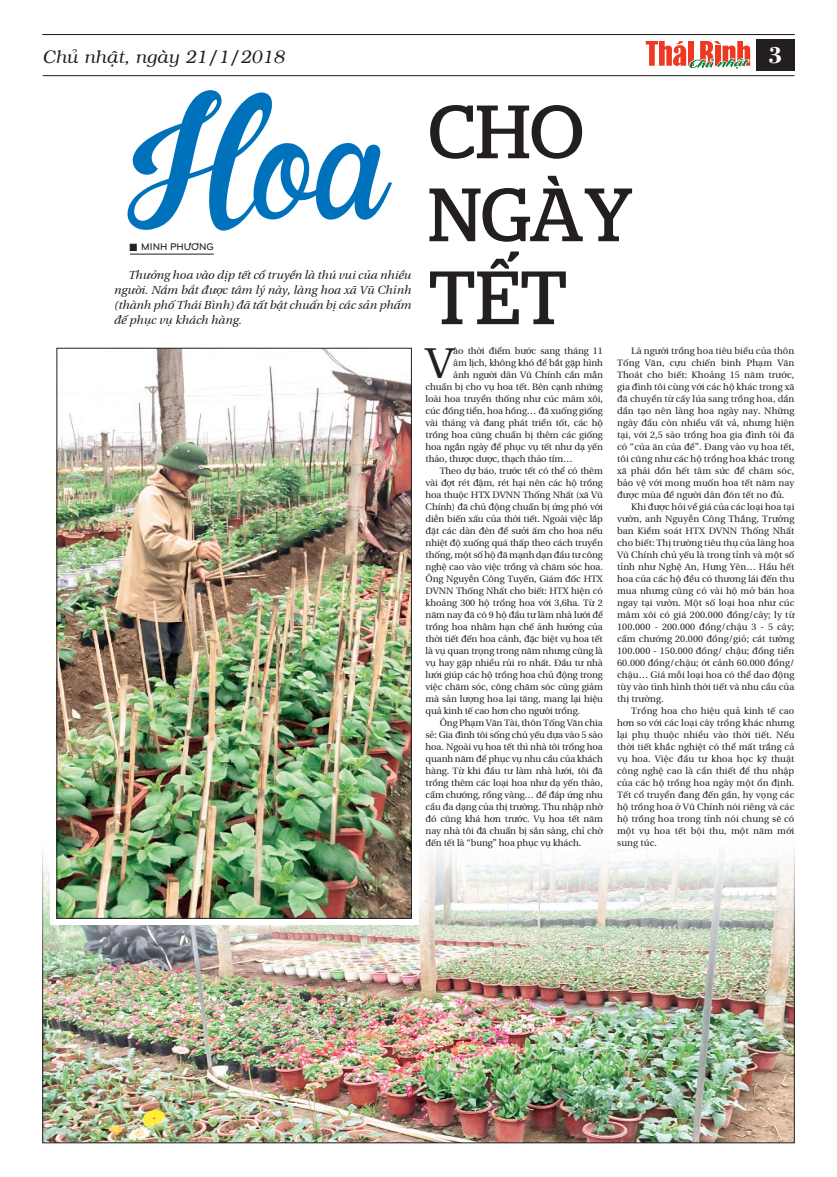
<style>
.page{position:relative;width:837px;height:1177px;background:#fff}
.page>*{position:absolute;margin:0;border:0;box-sizing:border-box;transform-origin:0 0}
.t1{font:151.2px "SVN Anastasia";color:#0072bc}
.t2{font:75.2px/82.9px "SVN Stag";letter-spacing:-.005em;color:#231f20}
.t3{font:44.2px "BHD utopia Long";color:#231f20}
.t4{font:24px "VNI Bodon Bold";color:#fff}
.t5{font:italic 18px "VNI";color:#231f20}
.t6{font:12px/15px "BHD Utopia Italic long Italic";color:#231f20;text-align:justify}
.t7{font:10px "UTM Bryant LG Bold";color:#231f20}
.t8{font:9.5px/12px "BHD utopia Long";letter-spacing:-.01em;color:#231f20;text-align:justify}
</style>
<div class="page">
<img style="left:45px;top:848px;width:747px;height:292px">
<div style="left:755px;top:39px;width:39px;height:32px;background:#231f20"></div>
<hr style="left:43px;top:75px;width:751px;height:1px;background:#231f20">
<hr style="left:43px;top:34px;width:751px;height:1px;background:#231f20">
<svg style="left:645px;top:41px;width:105px;height:36px"></svg>
<div style="left:130px;top:244px;width:6px;height:7px;background:#231f20;border:1px solid #231f20"></div>
<hr style="left:130px;top:254px;width:84px;height:1px;background:#231f20">
<img style="left:50px;top:671px;width:368px;height:254px">
<img style="left:59px;top:350px;width:350px;height:566px">
<h3 class="t5" style="left:43px;top:43px;width:243px">Chuû nhaät, ngaøy 21/1/2018</h3>
<h3 class="t4" style="left:767px;top:37px;width:16px">3</h3>
<h2 class="t2" style="left:428px;top:86px;width:206px">CHO<br>NGÀY<br>TẾT</h2>
<h1 class="t1" style="left:128px;top:79px;width:258px">Hoa</h1>
<p class="t6" style="left:114px;top:266px;width:298px;text-indent:14px">Thưởng hoa vào dịp tết cổ truyền là thú vui của nhiều người. Nắm bắt được tâm lý này, làng hoa xã Vũ Chính (thành phố Thái Bình) đã tất bật chuẩn bị các sản phẩm để phục vụ khách hàng.</p>
<p class="t7" style="left:141px;top:240px;width:74px">MINH PHƯƠNG</p>
<h3 class="t3" style="left:425px;top:330px;width:30px">V</h3>
<p class="t8" style="left:453px;top:344px;width:151px">ào thời điểm bước sang tháng 11</p>
<p class="t8" style="left:453px;top:356px;width:151px">âm lịch, không khó để bắt gặp hình</p>
<p class="t8" style="left:453px;top:368px;width:151px">ảnh người dân Vũ Chính cần mẫn</p>
<p class="t8" style="left:425px;top:380px;width:179px">chuẩn bị cho vụ hoa tết. Bên cạnh những</p>
<p class="t8" style="left:425px;top:392px;width:179px">loài hoa truyền thống như cúc mâm xôi,</p>
<p class="t8" style="left:425px;top:404px;width:179px">cúc đồng tiền, hoa hồng… đã xuống giống</p>
<p class="t8" style="left:425px;top:416px;width:179px">vài tháng và đang phát triển tốt, các hộ</p>
<p class="t8" style="left:425px;top:428px;width:179px">trồng hoa cũng chuẩn bị thêm các giống</p>
<p class="t8" style="left:425px;top:440px;width:179px">hoa ngắn ngày để phục vụ tết như dạ yến</p>
<p class="t8" style="left:425px;top:452px;width:149px">thảo, thược dược, thạch thảo tím…</p>
<p class="t8" style="left:439px;top:464px;width:164px">Theo dự báo, trước tết có thể có thêm</p>
<p class="t8" style="left:425px;top:476px;width:179px">vài đợt rét đậm, rét hại nên các hộ trồng</p>
<p class="t8" style="left:425px;top:488px;width:179px">hoa thuộc HTX DVNN Thống Nhất (xã Vũ</p>
<p class="t8" style="left:425px;top:500px;width:179px">Chính) đã chủ động chuẩn bị ứng phó với</p>
<p class="t8" style="left:425px;top:512px;width:179px">diễn biến xấu của thời tiết. Ngoài việc lắp</p>
<p class="t8" style="left:425px;top:524px;width:179px">đặt các dàn đèn để sưởi ấm cho hoa nếu</p>
<p class="t8" style="left:425px;top:536px;width:179px">nhiệt độ xuống quá thấp theo cách truyền</p>
<p class="t8" style="left:425px;top:548px;width:179px">thống, một số hộ đã mạnh dạn đầu tư công</p>
<p class="t8" style="left:425px;top:560px;width:179px">nghệ cao vào việc trồng và chăm sóc hoa.</p>
<p class="t8" style="left:425px;top:572px;width:179px">Ông Nguyễn Công Tuyến, Giám đốc HTX</p>
<p class="t8" style="left:425px;top:584px;width:179px">DVNN Thống Nhất cho biết: HTX hiện có</p>
<p class="t8" style="left:425px;top:596px;width:179px">khoảng 300 hộ trồng hoa với 3,6ha. Từ 2</p>
<p class="t8" style="left:425px;top:608px;width:179px">năm nay đã có 9 hộ đầu tư làm nhà lưới để</p>
<p class="t8" style="left:425px;top:620px;width:179px">trồng hoa nhằm hạn chế ảnh hưởng của</p>
<p class="t8" style="left:425px;top:632px;width:179px">thời tiết đến hoa cảnh, đặc biệt vụ hoa tết</p>
<p class="t8" style="left:425px;top:644px;width:179px">là vụ quan trọng trong năm nhưng cũng là</p>
<p class="t8" style="left:425px;top:656px;width:179px">vụ hay gặp nhiều rủi ro nhất. Đầu tư nhà</p>
<p class="t8" style="left:425px;top:668px;width:179px">lưới giúp các hộ trồng hoa chủ động trong</p>
<p class="t8" style="left:425px;top:680px;width:179px">việc chăm sóc, công chăm sóc cũng giảm</p>
<p class="t8" style="left:425px;top:692px;width:179px">mà sản lượng hoa lại tăng, mang lại hiệu</p>
<p class="t8" style="left:425px;top:704px;width:156px">quả kinh tế cao hơn cho người trồng.</p>
<p class="t8" style="left:439px;top:716px;width:164px">Ông Phạm Văn Tài, thôn Tống Văn chia</p>
<p class="t8" style="left:425px;top:728px;width:179px">sẻ: Gia đình tôi sống chủ yếu dựa vào 5 sào</p>
<p class="t8" style="left:425px;top:740px;width:179px">hoa. Ngoài vụ hoa tết thì nhà tôi trồng hoa</p>
<p class="t8" style="left:425px;top:752px;width:179px">quanh năm để phục vụ nhu cầu của khách</p>
<p class="t8" style="left:425px;top:764px;width:179px">hàng. Từ khi đầu tư làm nhà lưới, tôi đã</p>
<p class="t8" style="left:425px;top:776px;width:179px">trồng thêm các loại hoa như dạ yến thảo,</p>
<p class="t8" style="left:425px;top:788px;width:179px">cẩm chướng, rồng vàng… để đáp ứng nhu</p>
<p class="t8" style="left:425px;top:800px;width:179px">cầu đa dạng của thị trường. Thu nhập nhờ</p>
<p class="t8" style="left:425px;top:812px;width:179px">đó cũng khá hơn trước. Vụ hoa tết năm</p>
<p class="t8" style="left:425px;top:824px;width:179px">nay nhà tôi đã chuẩn bị sẵn sàng, chỉ chờ</p>
<p class="t8" style="left:425px;top:836px;width:157px">đến tết là “bung” hoa phục vụ khách.</p>
<p class="t8" style="left:617px;top:344px;width:179px;text-indent:14px">Là người trồng hoa tiêu biểu của thôn Tống Văn, cựu chiến binh Phạm Văn Thoát cho biết: Khoảng 15 năm trước, gia đình tôi cùng với các hộ khác trong xã đã chuyển từ cấy lúa sang trồng hoa, dần dần tạo nên làng hoa ngày nay. Những ngày đầu còn nhiều vất vả, nhưng hiện tại, với 2,5 sào trồng hoa gia đình tôi đã có “của ăn của để”. Đang vào vụ hoa tết, tôi cũng như các hộ trồng hoa khác trong xã phải dồn hết tâm sức để chăm sóc, bảo vệ với mong muốn hoa tết năm nay được mùa để người dân đón tết no đủ.</p>
<p class="t8" style="left:617px;top:500px;width:179px;text-indent:14px">Khi được hỏi về giá của các loại hoa tại vườn, anh Nguyễn Công Thắng, Trưởng ban Kiểm soát HTX DVNN Thống Nhất cho biết: Thị trường tiêu thụ của làng hoa Vũ Chính chủ yếu là trong tỉnh và một số tỉnh như Nghệ An, Hưng Yên… Hầu hết hoa của các hộ đều có thương lái đến thu mua nhưng cũng có vài hộ mở bán hoa ngay tại vườn. Một số loại hoa như cúc mâm xôi có giá 200.000 đồng/cây; ly từ 100.000 - 200.000 đồng/chậu 3 - 5 cây; cẩm chướng 20.000 đồng/giỏ; cát tường 100.000 - 150.000 đồng/ chậu; đồng tiền 60.000 đồng/chậu; ớt cảnh 60.000 đồng/ chậu… Giá mỗi loại hoa có thể dao động tùy vào tình hình thời tiết và nhu cầu của thị trường.</p>
<p class="t8" style="left:617px;top:704px;width:179px;text-indent:14px">Trồng hoa cho hiệu quả kinh tế cao hơn so với các loại cây trồng khác nhưng lại phụ thuộc nhiều vào thời tiết. Nếu thời tiết khắc nghiệt có thể mất trắng cả vụ hoa. Việc đầu tư khoa học kỹ thuật công nghệ cao là cần thiết để thu nhập của các hộ trồng hoa ngày một ổn định.<br>Tết cổ truyền đang đến gần, hy vọng các hộ trồng hoa ở Vũ Chính nói riêng và các hộ trồng hoa trong tỉnh nói chung sẽ có một vụ hoa tết bội thu, một năm mới sung túc.</p>
</div>
